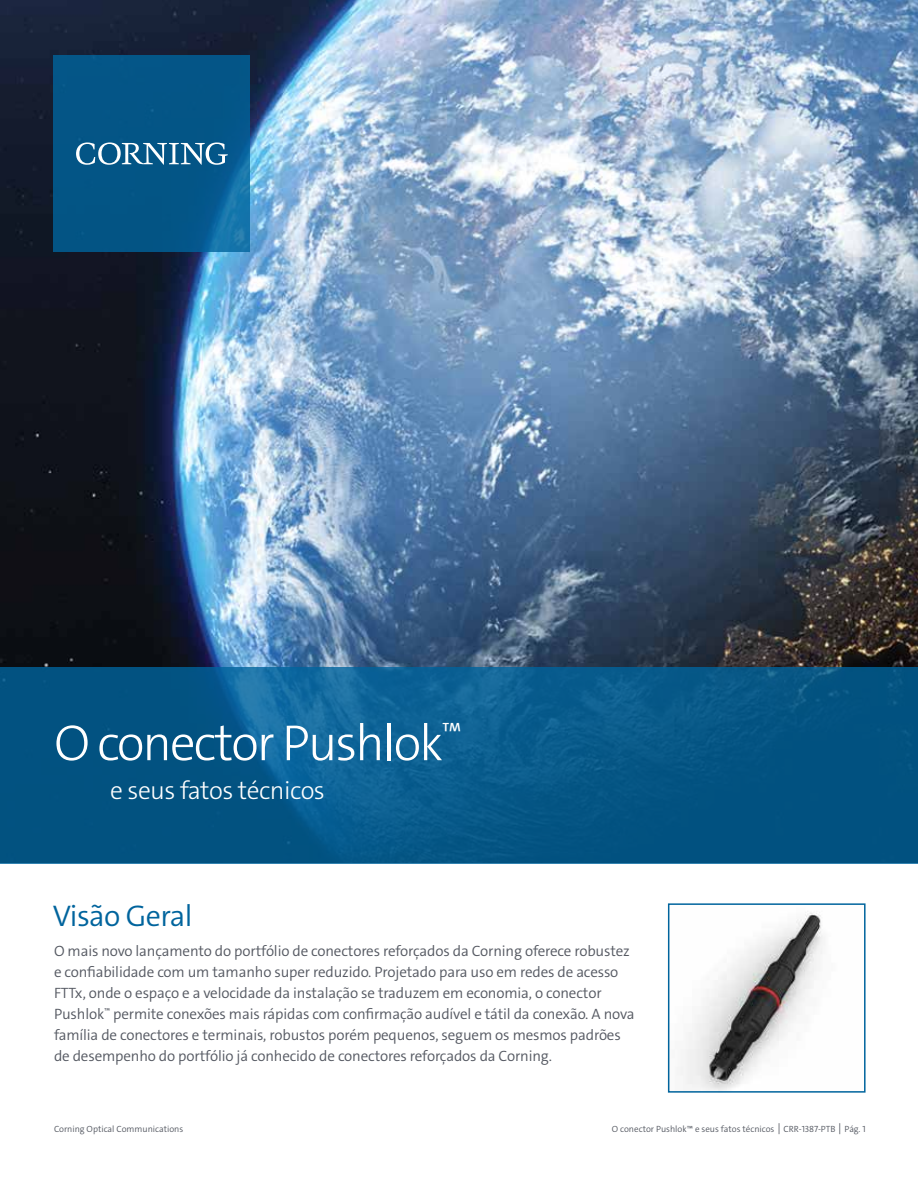
<style>
.page{position:relative;width:918px;height:1188px;background:#fff}
.page>*{position:absolute;margin:0;border:0;box-sizing:border-box;transform-origin:0 0}
.t1{font:300 51px "The Sans C4 s";letter-spacing:-.04em;color:#fff}
.t2{font:300 30px "The Sans C4 s";letter-spacing:-.02em;color:#00649d}
.t3{font:300 25.5px "The Sans C4 s";letter-spacing:-.02em;color:#fff}
.t4{font:300 15px/21px "The Sans C4 s";letter-spacing:-.01em;color:#545861}
.t5{font:300 9px "The Sans C4 s";color:#545861}
.s1{font-weight:400}
</style>
<div class="page">
<img style="left:680px;top:911px;width:143px;height:179px">
<img style="left:0;top:0;width:918px;height:668px">
<svg style="left:0;top:668px;width:918px;height:196px;background:#065888"></svg>
<div style="left:668px;top:903px;width:198px;height:190px;border:2px solid #00649d"></div>
<svg style="left:54px;top:56px;width:196px;height:196px;background:#045789"></svg>
<svg style="left:76px;top:142px;width:152px;height:23px"></svg>
<h1 class="t1" style="left:54px;top:710px;width:410px">O conector Pushlok<sup>™</sup></h1>
<h3 class="t3" style="left:110px;top:774px;width:216px">e seus fatos técnicos</h3>
<h2 class="t2" style="left:53px;top:897px;width:141px">Visão Geral</h2>
<p class="t4" style="left:54px;top:940px;width:582px">O mais novo lançamento do portfólio de conectores reforçados da Corning oferece robustez e confiabilidade com um tamanho super reduzido. Projetado para uso em redes de acesso FTTx, onde o espaço e a velocidade da instalação se traduzem em economia, o conector Pushlok<sup>™</sup> permite conexões mais rápidas com confirmação audível e tátil da conexão. A nova família de conectores e terminais, robustos porém pequenos, seguem os mesmos padrões de desempenho do portfólio já conhecido de conectores reforçados da Corning.</p>
<p class="t5" style="left:54px;top:1123px;width:131px">Corning Optical Communications</p>
<p class="t5" style="left:612px;top:1123px;width:255px">O conector Pushlok™ e seus fatos técnicos <span class="s1">│</span> CRR-1387-PTB <span class="s1">│</span> Pág. 1</p>
</div>
